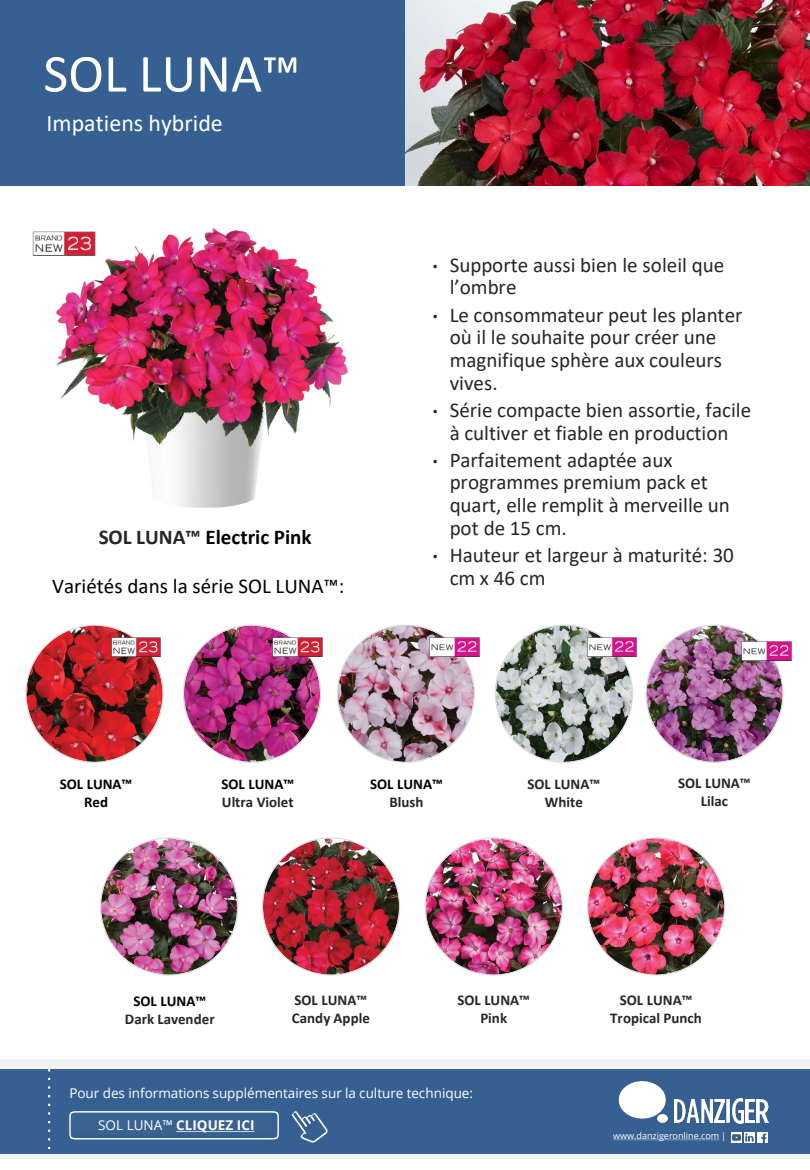
<style>
.page{position:relative;width:810px;height:1170px;background:#fff}
.page>*{position:absolute;margin:0;border:0;box-sizing:border-box;transform-origin:0 0}
.t1{font:54px "Calibri";color:#fff}
.t2{font:24px "Calibri";color:#fff}
.t3{font:21px/22.6px "Calibri";color:#262626}
.t4{font:21px "Calibri";color:#000}
.t5{font:700 21px "Calibri";color:#000}
.t6{font:700 15px/18.1px "Calibri";color:#262626;text-align:center}
.t7{font:700 15px "Calibri";color:#000}
.t8{font:13.5px "Open Sans";color:#fff}
.t9{font:700 13.5px "Open Sans";color:#fff}
.t10{font:9px "Open Sans";color:#fff}
.s1{color:#262626}
.s2{font-family:"Open Sans";font-size:15px}
.s3{font-weight:400}
</style>
<div class="page">
<img style="left:100px;top:837px;width:139px;height:139px">
<div style="left:0;top:0;width:810px;height:185px;background:#366092"></div>
<img style="left:405px;top:1px;width:405px;height:184px">
<img style="left:55px;top:228px;width:293px;height:280px">
<img style="left:25px;top:624px;width:139px;height:139px">
<img style="left:183px;top:624px;width:138px;height:139px">
<img style="left:337px;top:624px;width:138px;height:139px">
<img style="left:424px;top:837px;width:139px;height:139px">
<img style="left:645px;top:624px;width:139px;height:139px">
<img style="left:262px;top:837px;width:138px;height:139px">
<img style="left:587px;top:837px;width:138px;height:139px">
<svg style="left:495px;top:624px;width:138px;height:139px"></svg>
<img style="left:585px;top:637px;width:52px;height:21px">
<img style="left:428px;top:637px;width:52px;height:21px">
<img style="left:739px;top:641px;width:53px;height:21px">
<img style="left:109px;top:637px;width:54px;height:21px">
<img style="left:271px;top:637px;width:52px;height:21px">
<img style="left:32px;top:230px;width:66px;height:26px">
<div style="left:0;top:1059px;width:810px;height:99px;background:#f2f2f2"></div>
<div style="left:0;top:1069px;width:810px;height:85px;background:#366092"></div>
<img style="left:675px;top:1099px;width:37px;height:24px">
<img style="left:715px;top:1099px;width:9px;height:24px">
<svg style="left:726px;top:1099px;width:4px;height:24px"></svg>
<img style="left:732px;top:1099px;width:11px;height:24px">
<img style="left:746px;top:1099px;width:9px;height:24px">
<img style="left:757px;top:1099px;width:11px;height:24px">
<svg style="left:619px;top:1081px;width:49px;height:42px"></svg>
<svg style="left:613px;top:1140px;width:106px;height:1px"></svg>
<svg style="left:731px;top:1132px;width:37px;height:10px"></svg>
<svg style="left:292px;top:1111px;width:36px;height:32px"></svg>
<svg style="left:69px;top:1111px;width:210px;height:29px"></svg>
<svg style="left:48px;top:1069px;width:2px;height:81px"></svg>
<p class="t1" style="left:43px;top:36px;width:258px">SOL LUNA™</p>
<p class="t2" style="left:46px;top:107px;width:178px">Impatiens hybride</p>
<p class="t5" style="left:99px;top:523px;width:214px"><span class="s1">SOL LUNA™</span> Electric Pink</p>
<p class="t4" style="left:52px;top:571px;width:294px">Variétés dans la série SOL LUNA™:</p>
<p class="t3" style="left:450px;top:253px;width:276px;text-indent:-17px"><span class="s2">•</span> Supporte aussi bien le soleil que l’ombre</p>
<p class="t3" style="left:450px;top:303px;width:294px;text-indent:-17px"><span class="s2">•</span> Le consommateur peut les planter où il le souhaite pour créer une magnifique sphère aux couleurs vives.</p>
<p class="t3" style="left:433px;top:398px;width:320px;text-align:center"><span class="s2">•</span> Série compacte bien assortie, facile à cultiver et fiable en production</p>
<p class="t3" style="left:450px;top:448px;width:282px;text-indent:-17px"><span class="s2">•</span> Parfaitement adaptée aux programmes premium pack et quart, elle remplit à merveille un pot de 15 cm.</p>
<p class="t3" style="left:450px;top:543px;width:286px;text-indent:-17px"><span class="s2">•</span> Hauteur et largeur à maturité: 30 cm x 46 cm</p>
<p class="t7" style="left:60px;top:774px;width:74px">SOL LUNA™</p>
<p class="t7" style="left:84px;top:792px;width:26px">Red</p>
<p class="t7" style="left:221px;top:774px;width:74px">SOL LUNA™</p>
<p class="t6" style="left:222px;top:793px;width:73px">Ultra Violet</p>
<p class="t7" style="left:370px;top:774px;width:74px">SOL LUNA™</p>
<p class="t6" style="left:389px;top:793px;width:36px">Blush</p>
<p class="t6" style="left:528px;top:775px;width:74px">SOL LUNA™</p>
<p class="t6" style="left:545px;top:793px;width:39px">White</p>
<p class="t6" style="left:678px;top:774px;width:74px">SOL LUNA™</p>
<p class="t6" style="left:701px;top:792px;width:29px">Lilac</p>
<p class="t7" style="left:133px;top:990px;width:74px">SOL LUNA™</p>
<p class="t6" style="left:125px;top:1009px;width:91px">Dark Lavender</p>
<p class="t6" style="left:292px;top:991px;width:80px;text-align:left">SOL LUNA™<br>Candy Apple</p>
<p class="t6" style="left:457px;top:991px;width:74px">SOL LUNA™<br>Pink</p>
<p class="t6" style="left:610px;top:991px;width:93px">SOL LUNA™<br>Tropical Punch</p>
<p class="t8" style="left:69px;top:1083px;width:405px">Pour des informations supplémentaires sur la culture technique:</p>
<p class="t9" style="left:98px;top:1116px;width:158px"><span class="s3">SOL LUNA™</span> CLIQUEZ ICI</p>
<p class="t10" style="left:613px;top:1130px;width:114px">www.danzigeronline.com |</p>
</div>
